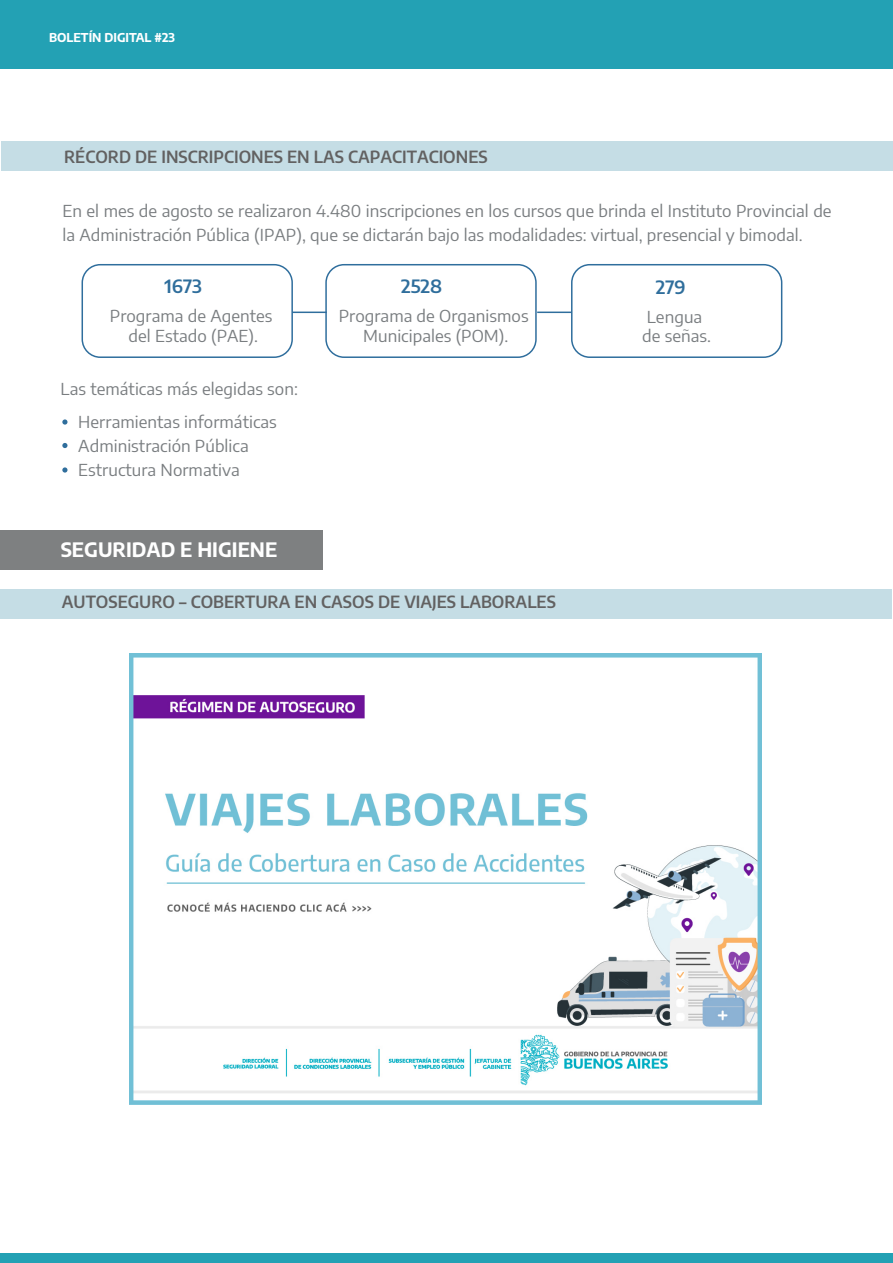
<style>
.page{position:relative;width:893px;height:1263px;background:#fff}
.page>*{position:absolute;margin:0;border:0;box-sizing:border-box;transform-origin:0 0}
.t1{font:700 19.5px "Encode Sans";color:#fff}
.t2{font:600 18px "Encode Sans";color:#2f6e9c}
.t3{font:16.5px/24px "Encode Sans";letter-spacing:.005em;color:#797d80}
.t4{font:600 16.5px "Encode Sans";color:#626161}
.t5{font:700 12px "Encode Sans";color:#fff}
</style>
<div class="page">
<div style="left:1px;top:141px;width:892px;height:30px;background:#c5dde5"></div>
<svg style="left:62px;top:419px;width:5px;height:6px"></svg>
<svg style="left:62px;top:443px;width:5px;height:5px"></svg>
<svg style="left:62px;top:467px;width:5px;height:6px"></svg>
<div style="left:0;top:589px;width:892px;height:29px;background:#c5dde5"></div>
<div style="left:0;top:530px;width:323px;height:39px;background:#7e8081"></div>
<img style="left:129px;top:653px;width:633px;height:451px">
<div style="left:82px;top:264px;width:211px;height:94px;border:2px solid #2f6e9d;border-radius:18px"></div>
<div style="left:325px;top:264px;width:212px;height:94px;border:2px solid #2f6e9d;border-radius:18px"></div>
<div style="left:571px;top:264px;width:211px;height:94px;border:2px solid #2f6e9d;border-radius:18px"></div>
<hr style="left:537px;top:312px;width:35px;height:1px;background:#2f6e9d">
<hr style="left:292px;top:312px;width:35px;height:1px;background:#2f6e9d">
<div style="left:0;top:0;width:893px;height:69px;background:#23a1b4"></div>
<div style="left:0;top:1253px;width:893px;height:10px;background:#23a1b4"></div>
<p class="t5" style="left:49px;top:28px;width:127px">BOLETÍN DIGITAL #23</p>
<p class="t5" style="left:162px;top:28px;width:13px">17</p>
<p class="t5" style="left:57px;top:35px;width:104px">BOLETÍN DIGITAL</p>
<p class="t4" style="left:64px;top:145px;width:425px">RÉCORD DE INSCRIPCIONES EN LAS CAPACITACIONES</p>
<p class="t3" style="left:63px;top:198px;width:771px">En el mes de agosto se realizaron 4.480 inscripciones en los cursos que brinda el Instituto Provincial de la Administración Pública (IPAP), que se dictarán bajo las modalidades: virtual, presencial y bimodal.</p>
<p class="t2" style="left:165px;top:274px;width:39px">1673</p>
<p class="t3" style="left:110px;top:305px;width:164px;line-height:19.5px;text-align:center">Programa de Agentes del Estado (PAE).</p>
<p class="t3" style="left:61px;top:376px;width:239px">Las temáticas más elegidas son:</p>
<p class="t3" style="left:78px;top:409px;width:200px">Herramientas informáticas<br>Administración Pública<br>Estructura Normativa</p>
<p class="t1" style="left:61px;top:535px;width:218px">SEGURIDAD E HIGIENE</p>
<p class="t2" style="left:401px;top:274px;width:43px">2528</p>
<p class="t3" style="left:339px;top:305px;width:191px;line-height:19.5px;text-align:center">Programa de Organismos<br>Municipales (POM).</p>
<p class="t4" style="left:62px;top:590px;width:496px">AUTOSEGURO – COBERTURA EN CASOS DE VIAJES LABORALES</p>
<p class="t2" style="left:656px;top:274px;width:32px">279</p>
<p class="t3" style="left:642px;top:306px;width:70px;line-height:19.5px">Lengua de señas.</p>
</div>
